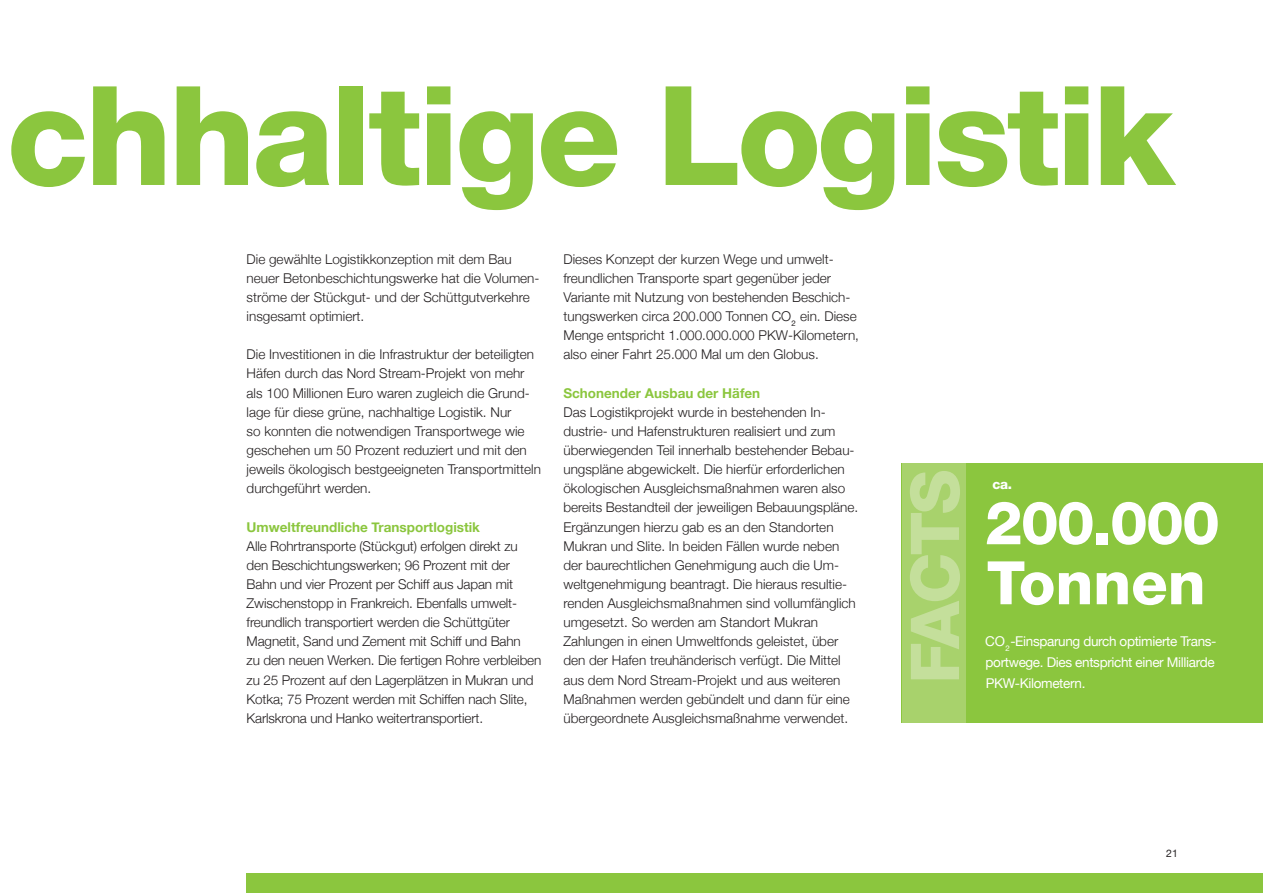
<style>
.page{position:relative;width:1263px;height:893px;background:#fff}
.page>*{position:absolute;margin:0;border:0;box-sizing:border-box;transform-origin:0 0}
.t1{font:800 138px "Helvetica Neue";letter-spacing:-.025em;color:#8bc63e}
.t2{font:800 60px/60px "Helvetica Neue";letter-spacing:-.015em;color:#fff}
.t3{font:300 13.5px/19.2px "Helvetica Neue";color:#231f20}
.t4{font:13.5px/21px "Helvetica Neue";letter-spacing:-.025em;color:#fff}
.t5{font:700 13.5px "Helvetica Neue";color:#8bc63e}
.t6{font:800 13.5px "Helvetica Neue";color:#fff}
.t7{font:10.5px "Helvetica Neue";color:#231f20}
</style>
<div class="page">
<div style="left:247px;top:874px;width:1016px;height:19px;background:#8bc63e"></div>
<div style="left:902px;top:463px;width:361px;height:260px;background:#8bc63e"></div>
<div style="left:902px;top:463px;width:64px;height:260px;background:#a8d26c"></div>
<svg style="left:910px;top:471px;width:50px;height:208px"></svg>
<h1 class="t1" style="left:7px;top:54px;width:1169px">chhaltige Logistik</h1>
<p class="t3" style="left:247px;top:249px;width:294px">Die gewählte Logistikkonzeption mit dem Bau neuer Betonbeschichtungswerke hat die Volumen&shy;ströme der Stückgut- und der Schüttgutverkehre insgesamt optimiert.</p>
<p class="t3" style="left:247px;top:345px;width:296px">Die Investitionen in die Infrastruktur der beteiligten Häfen durch das Nord Stream-Projekt von mehr als 100 Millionen Euro waren zugleich die Grund&shy;lage für diese grüne, nachhaltige Logistik. Nur<br>so konnten die notwendigen Transportwege wie geschehen um 50 Prozent reduziert und mit den jeweils ökologisch bestgeeigneten Transportmitteln durchgeführt werden.</p>
<p class="t5" style="left:247px;top:518px;width:235px">Umweltfreundliche Transportlogistik</p>
<p class="t3" style="left:247px;top:536px;width:296px">Alle Rohrtransporte (Stückgut) erfolgen direkt zu den Beschichtungswerken; 96 Prozent mit der Bahn und vier Prozent per Schiff aus Japan mit Zwischenstopp in Frankreich. Ebenfalls umwelt&shy;freundlich transportiert werden die Schüttgüter Magnetit, Sand und Zement mit Schiff und Bahn<br>zu den neuen Werken. Die fertigen Rohre verbleiben zu 25 Prozent auf den Lagerplätzen in Mukran und Kotka; 75 Prozent werden mit Schiffen nach Slite, Karlskrona und Hanko weitertransportiert.</p>
<p class="t3" style="left:563px;top:249px;width:297px">Dieses Konzept der kurzen Wege und umwelt&shy;freundlichen Transporte spart gegenüber jeder Variante mit Nutzung von bestehenden Beschich&shy;tungswerken circa 200.000 Tonnen CO<sub>2</sub> ein. Diese Menge entspricht 1.000.000.000 PKW-Kilometern, also einer Fahrt 25.000 Mal um den Globus.</p>
<p class="t5" style="left:563px;top:384px;width:198px">Schonender Ausbau der Häfen</p>
<p class="t3" style="left:563px;top:402px;width:296px">Das Logistikprojekt wurde in bestehenden In&shy;dustrie- und Hafenstrukturen realisiert und zum überwiegenden Teil innerhalb bestehender Bebau&shy;ungspläne abgewickelt. Die hierfür erforderlichen ökologischen Ausgleichsmaßnahmen waren also bereits Bestandteil der jeweiligen Bebauungspläne.<br>Ergänzungen hierzu gab es an den Standorten Mukran und Slite. In beiden Fällen wurde neben der baurechtlichen Genehmigung auch die Um&shy;weltgenehmigung beantragt. Die hieraus resultie&shy;renden Ausgleichsmaßnahmen sind vollumfänglich umgesetzt. So werden am Standort Mukran Zahlungen in einen Umweltfonds geleistet, über den der Hafen treuhänderisch verfügt. Die Mittel aus dem Nord Stream-Projekt und aus weiteren Maßnahmen werden gebündelt und dann für eine übergeordnete Ausgleichsmaßnahme verwendet.</p>
<p class="t6" style="left:992px;top:476px;width:21px">ca.</p>
<h2 class="t2" style="left:985px;top:493px;width:236px">200.000<br>Tonnen</h2>
<p class="t4" style="left:985px;top:631px;width:233px">CO<sub>2</sub>-Einsparung durch optimierte Trans&shy;portwege. Dies entspricht einer Milliarde<br>PKW-Kilometern.</p>
<p class="t7" style="left:1166px;top:847px;width:13px">21</p>
</div>
